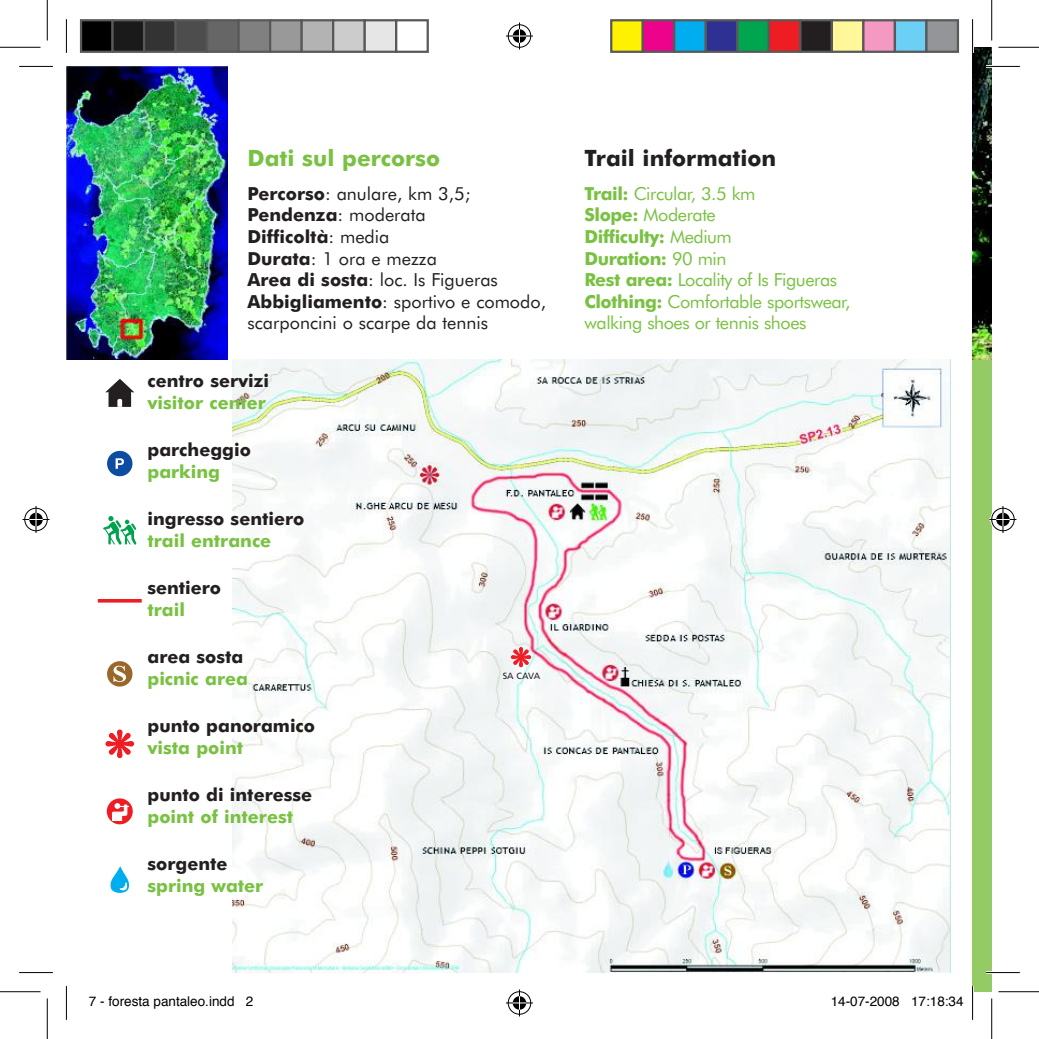
<style>
.page{position:relative;width:1039px;height:1039px;background:#fff}
.page>*{position:absolute;margin:0;border:0;box-sizing:border-box;transform-origin:0 0}
.Normale{font:700 22.5px "Futura BT";color:#231f20}
.Normale-2{font:700 22.5px "Futura BT";color:#79c142}
.Normale-3{font:18px/21.6px "Futura BT";color:#231f20}
.Normale-4{font:18px/21.6px "Futura BT";letter-spacing:-.025em;color:#79c142}
.Normale-5{font:700 18px "Futura BT";color:#231f20}
.Normale-6{font:700 18px "Futura BT";color:#79c142}
.Normale-7{font:700 18px "Futura BT";letter-spacing:-.025em;color:#79c142}
.t1{font:13.5px "Helvetica";color:#000}
.Normale-8{font:9px "Frutiger";letter-spacing:-.02em;color:#231f20}
.s1{font-weight:700}
.s2{font-weight:400}
</style>
<div class="page">
<img style="left:972px;top:47px;width:19px;height:313px">
<div style="left:972px;top:360px;width:19px;height:631px;background:#94cb64"></div>
<img style="left:66px;top:66px;width:161px;height:294px">
<img style="left:232px;top:360px;width:718px;height:612px">
<hr style="left:98px;top:599px;width:44px;height:3px;background:#ee1d23">
<svg style="left:105px;top:379px;width:29px;height:28px"></svg>
<div style="left:117px;top:399px;width:5px;height:8px;background:#fff;border-radius:2px"></div>
<svg style="left:107px;top:451px;width:25px;height:25px"></svg>
<svg style="left:107px;top:661px;width:25px;height:25px"></svg>
<svg style="left:110px;top:866px;width:19px;height:26px"></svg>
<svg style="left:103px;top:516px;width:34px;height:29px"></svg>
<svg style="left:105px;top:729px;width:30px;height:29px"></svg>
<div style="left:107px;top:798px;width:26px;height:26px;background:#ee1d23;border-radius:50%"></div>
<svg style="left:112px;top:803px;width:17px;height:18px"></svg>
<svg style="left:510px;top:646px;width:21px;height:21px"></svg>
<hr style="left:986px;top:65px;width:33px;height:3px;background:#fff">
<hr style="left:986px;top:971px;width:33px;height:2px;background:#fff">
<hr style="left:19px;top:66px;width:34px;height:1px;background:#000">
<hr style="left:986px;top:66px;width:33px;height:1px;background:#000">
<hr style="left:19px;top:972px;width:34px;height:1px;background:#000">
<hr style="left:986px;top:972px;width:33px;height:1px;background:#000">
<hr style="left:66px;top:19px;width:1px;height:34px;background:#000">
<hr style="left:66px;top:986px;width:1px;height:33px;background:#000">
<hr style="left:972px;top:19px;width:1px;height:34px;background:#000">
<hr style="left:972px;top:986px;width:1px;height:33px;background:#000">
<hr style="left:0;top:47px;width:40px;height:1px;background:#000">
<hr style="left:998px;top:47px;width:40px;height:1px;background:#000">
<hr style="left:0;top:991px;width:40px;height:1px;background:#000">
<hr style="left:998px;top:991px;width:40px;height:1px;background:#000">
<hr style="left:47px;top:0;width:1px;height:41px;background:#000">
<hr style="left:47px;top:998px;width:1px;height:40px;background:#000">
<hr style="left:991px;top:0;width:1px;height:41px;background:#000">
<hr style="left:991px;top:998px;width:1px;height:40px;background:#000">
<svg style="left:506px;top:23px;width:27px;height:27px"></svg>
<svg style="left:506px;top:989px;width:27px;height:27px"></svg>
<svg style="left:23px;top:506px;width:27px;height:27px"></svg>
<svg style="left:989px;top:506px;width:27px;height:27px"></svg>
<div style="left:81px;top:20px;width:32px;height:32px;background:#000"></div>
<div style="left:80px;top:19px;width:34px;height:34px;border:2px solid #595959"></div>
<div style="left:113px;top:20px;width:31px;height:32px;background:#1a1a1a"></div>
<div style="left:111px;top:19px;width:34px;height:34px;border:2px solid #595959"></div>
<div style="left:144px;top:20px;width:32px;height:32px;background:#333"></div>
<div style="left:143px;top:19px;width:34px;height:34px;border:2px solid #595959"></div>
<div style="left:176px;top:20px;width:31px;height:32px;background:#4d4d4d"></div>
<div style="left:174px;top:19px;width:34px;height:34px;border:2px solid #595959"></div>
<div style="left:207px;top:20px;width:32px;height:32px;background:#666"></div>
<div style="left:206px;top:19px;width:34px;height:34px;border:2px solid #595959"></div>
<div style="left:239px;top:20px;width:31px;height:32px;background:#808080"></div>
<div style="left:237px;top:19px;width:34px;height:34px;border:2px solid #595959"></div>
<div style="left:270px;top:20px;width:32px;height:32px;background:#999"></div>
<div style="left:269px;top:19px;width:34px;height:34px;border:2px solid #595959"></div>
<div style="left:302px;top:20px;width:31px;height:32px;background:#b3b3b3"></div>
<div style="left:300px;top:19px;width:34px;height:34px;border:2px solid #595959"></div>
<div style="left:333px;top:20px;width:32px;height:32px;background:#ccc"></div>
<div style="left:332px;top:19px;width:34px;height:34px;border:2px solid #595959"></div>
<div style="left:365px;top:20px;width:31px;height:32px;background:#e6e6e6"></div>
<div style="left:363px;top:19px;width:34px;height:34px;border:2px solid #595959"></div>
<div style="left:395px;top:19px;width:34px;height:34px;border:2px solid #595959"></div>
<div style="left:611px;top:20px;width:31px;height:32px;background:#fff101"></div>
<div style="left:610px;top:19px;width:34px;height:34px;border:2px solid #595959"></div>
<div style="left:642px;top:20px;width:32px;height:32px;background:#ed028c"></div>
<div style="left:641px;top:19px;width:34px;height:34px;border:2px solid #595959"></div>
<div style="left:674px;top:20px;width:31px;height:32px;background:#00aeef"></div>
<div style="left:673px;top:19px;width:34px;height:34px;border:2px solid #595959"></div>
<div style="left:705px;top:20px;width:32px;height:32px;background:#2e3092"></div>
<div style="left:704px;top:19px;width:34px;height:34px;border:2px solid #595959"></div>
<div style="left:737px;top:20px;width:31px;height:32px;background:#00a54f"></div>
<div style="left:736px;top:19px;width:34px;height:34px;border:2px solid #595959"></div>
<div style="left:768px;top:20px;width:32px;height:32px;background:#ee1d23"></div>
<div style="left:767px;top:19px;width:34px;height:34px;border:2px solid #595959"></div>
<div style="left:800px;top:20px;width:31px;height:32px;background:#231f20"></div>
<div style="left:799px;top:19px;width:34px;height:34px;border:2px solid #595959"></div>
<div style="left:831px;top:20px;width:32px;height:32px;background:#fff79a"></div>
<div style="left:830px;top:19px;width:34px;height:34px;border:2px solid #595959"></div>
<div style="left:863px;top:20px;width:31px;height:32px;background:#f499c2"></div>
<div style="left:862px;top:19px;width:34px;height:34px;border:2px solid #595959"></div>
<div style="left:894px;top:20px;width:32px;height:32px;background:#6bcff6"></div>
<div style="left:893px;top:19px;width:34px;height:34px;border:2px solid #595959"></div>
<div style="left:926px;top:20px;width:31px;height:32px;background:#939598"></div>
<div style="left:925px;top:19px;width:34px;height:34px;border:2px solid #595959"></div>
<p class="Normale-2" style="left:247px;top:144px;width:194px">Dati sul percorso</p>
<p class="Normale-3" style="left:247px;top:182px;width:224px"><span class="s1">Percorso</span>: anulare, km 3,5;</p>
<p class="Normale-3" style="left:247px;top:204px;width:180px"><span class="s1">Pendenza</span>: moderata</p>
<p class="Normale-5" style="left:247px;top:225px;width:144px">Difficoltà<span class="s2">: media</span></p>
<p class="Normale-3" style="left:247px;top:247px;width:191px"><span class="s1">Durata</span>: 1 ora e mezza</p>
<p class="Normale-3" style="left:247px;top:269px;width:252px"><span class="s1">Area di sosta</span>: loc. Is Figueras</p>
<p class="Normale-3" style="left:247px;top:290px;width:300px"><span class="s1">Abbigliamento</span>: sportivo e comodo, scarponcini o scarpe da tennis</p>
<p class="Normale-5" style="left:147px;top:370px;width:123px">centro servizi</p>
<p class="Normale-6" style="left:147px;top:391px;width:120px">visitor center</p>
<p class="Normale-5" style="left:147px;top:439px;width:105px">parcheggio</p>
<p class="Normale-6" style="left:147px;top:460px;width:74px">parking</p>
<p class="Normale-5" style="left:147px;top:508px;width:158px">ingresso sentiero</p>
<p class="Normale-6" style="left:147px;top:529px;width:125px">trail entrance</p>
<p class="Normale-5" style="left:147px;top:577px;width:75px">sentiero</p>
<p class="Normale-6" style="left:147px;top:598px;width:39px">trail</p>
<p class="Normale-5" style="left:147px;top:645px;width:97px">area sosta</p>
<p class="Normale-6" style="left:147px;top:667px;width:102px">picnic area</p>
<p class="Normale-5" style="left:147px;top:714px;width:169px">punto panoramico</p>
<p class="Normale-6" style="left:147px;top:736px;width:97px">vista point</p>
<p class="Normale-5" style="left:147px;top:783px;width:166px">punto di interesse</p>
<p class="Normale-6" style="left:147px;top:805px;width:147px">point of interest</p>
<p class="Normale-5" style="left:147px;top:852px;width:81px">sorgente</p>
<p class="Normale-6" style="left:147px;top:874px;width:117px">spring water</p>
<p class="Normale-8" style="left:502px;top:670px;width:39px">SA CAVA</p>
<p class="Normale" style="left:584px;top:144px;width:193px">Trail information</p>
<p class="Normale-4" style="left:584px;top:182px;width:172px"><span class="s1">Trail:</span> Circular, 3.5 km</p>
<p class="Normale-4" style="left:584px;top:204px;width:133px"><span class="s1">Slope:</span> Moderate</p>
<p class="Normale-7" style="left:584px;top:225px;width:149px">Difficulty: <span class="s2">Medium</span></p>
<p class="Normale-7" style="left:584px;top:247px;width:143px">Duration: <span class="s2">90 min</span></p>
<p class="Normale-4" style="left:584px;top:269px;width:254px"><span class="s1">Rest area:</span> Locality of Is Figueras</p>
<p class="Normale-4" style="left:584px;top:290px;width:267px"><span class="s1">Clothing:</span> Comfortable sportswear, walking shoes or tennis shoes</p>
<p class="t1" style="left:89px;top:991px;width:166px">7 - foresta pantaleo.indd 2</p>
<p class="t1" style="left:830px;top:991px;width:134px">14-07-2008 17:18:34</p>
</div>
